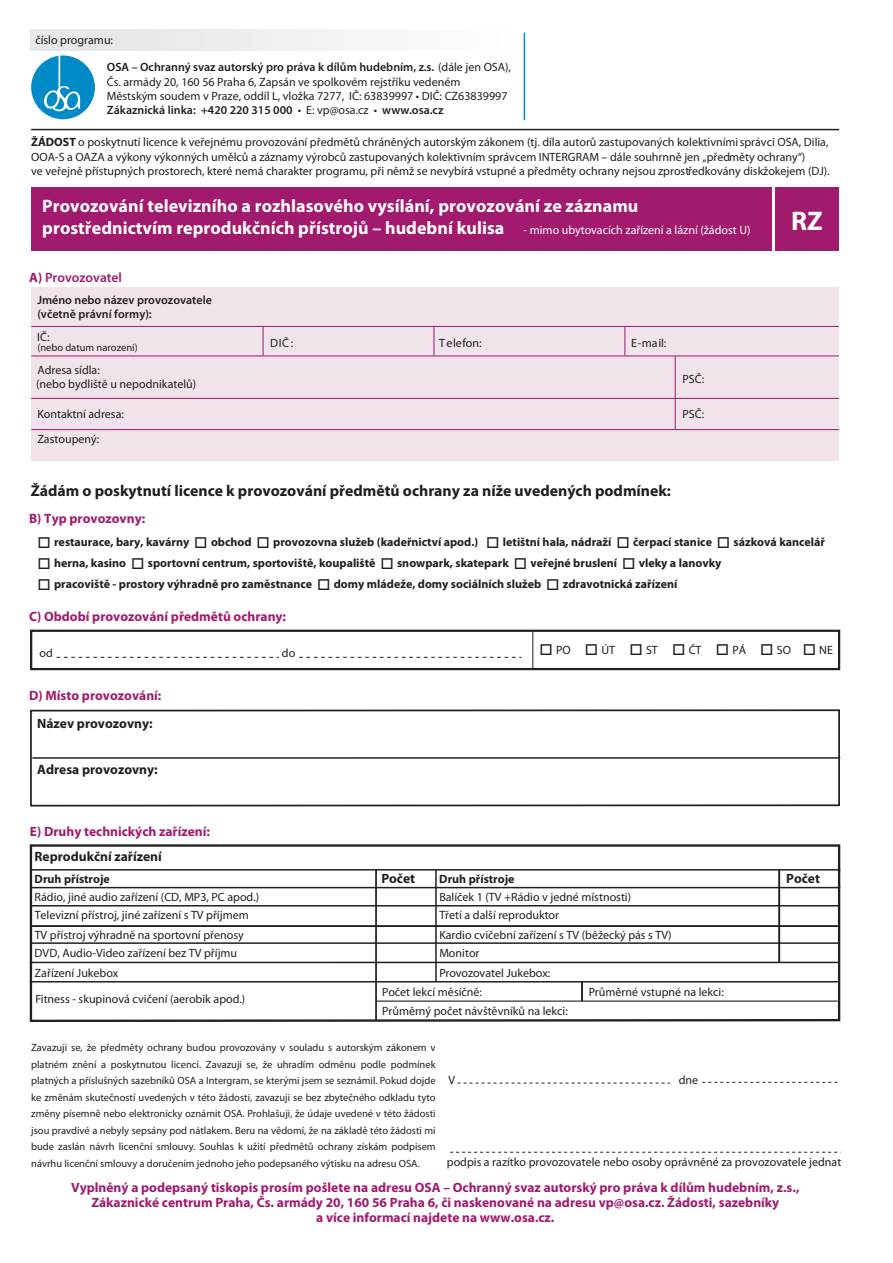
<style>
.page{position:relative;width:893px;height:1263px;background:#fff}
.page>*{position:absolute;margin:0;border:0;box-sizing:border-box;transform-origin:0 0}
.t1{font:700 27px "Myriad Pro";color:#fff}
.t2{font:700 18px/21.6px "Myriad Pro";letter-spacing:.005em;color:#fff}
.t3{font:700 15.75px "Myriad Pro";color:#231f20}
.t4{font:700 13.5px/15px "Myriad Pro";color:#a11a6d;text-align:center}
.t5{font:700 13.5px "Myriad Pro";color:#231f20}
.t6{font:600 13.5px "Myriad Pro";color:#a11a6d}
.t7{font:12px/14.4px "Myriad Pro";color:#231f20}
.t8{font:700 12px "Myriad Pro";color:#231f20}
.t9{font:600 12px "Myriad Pro";color:#231f20}
.t10{font:12px "Myriad Pro";color:#fff}
.t11{font:12px "Myriad Pro";letter-spacing:.03em;color:#231f20}
.t12{font:10.5px/16.5px "Myriad Pro";color:#231f20;text-align:justify}
.s1{font-weight:600}
.s2{font-weight:700}
</style>
<div class="page">
<div style="left:31px;top:187px;width:740px;height:64px;background:#a11a6d"></div>
<div style="left:775px;top:187px;width:64px;height:64px;background:#a11a6d"></div>
<hr style="left:31px;top:129px;width:808px;height:1px;background:#231f20">
<div style="left:30px;top:630px;width:810px;height:40px;border:2px solid #231f20"></div>
<svg style="left:57px;top:657px;width:222px;height:1px"></svg>
<svg style="left:299px;top:657px;width:222px;height:1px"></svg>
<hr style="left:532px;top:631px;width:1px;height:39px;background:#231f20">
<svg style="left:450px;top:1152px;width:391px;height:1px"></svg>
<svg style="left:702px;top:1082px;width:136px;height:1px"></svg>
<svg style="left:458px;top:1083px;width:212px;height:1px"></svg>
<div style="left:31px;top:29px;width:494px;height:22px;background:linear-gradient(to right,#e3e4e6,#fdfdfd)"></div>
<svg style="left:31px;top:55px;width:64px;height:64px"></svg>
<hr style="left:524px;top:33px;width:1px;height:87px;background:#008ac7">
<div style="left:30px;top:709px;width:810px;height:97px;border:2px solid #231f20"></div>
<hr style="left:32px;top:757px;width:808px;height:2px;background:#231f20">
<div style="left:31px;top:287px;width:808px;height:173px;background:#f1e3ea"></div>
<hr style="left:31px;top:326px;width:808px;height:1px;background:#a11a6d">
<hr style="left:31px;top:356px;width:808px;height:1px;background:#a11a6d">
<hr style="left:31px;top:398px;width:808px;height:1px;background:#a11a6d">
<hr style="left:31px;top:429px;width:808px;height:1px;background:#a11a6d">
<hr style="left:263px;top:326px;width:1px;height:30px;background:#a11a6d">
<hr style="left:434px;top:326px;width:1px;height:30px;background:#a11a6d">
<hr style="left:624px;top:326px;width:1px;height:30px;background:#a11a6d">
<hr style="left:675px;top:356px;width:1px;height:73px;background:#a11a6d">
<svg style="left:29px;top:844px;width:812px;height:178px"></svg>
<hr style="left:375px;top:870px;width:2px;height:150px;background:#231f20">
<hr style="left:778px;top:869px;width:2px;height:93px;background:#231f20">
<hr style="left:30px;top:869px;width:810px;height:1px;background:#231f20">
<hr style="left:31px;top:942px;width:808px;height:2px;background:#231f20">
<hr style="left:31px;top:925px;width:808px;height:2px;background:#231f20">
<hr style="left:31px;top:887px;width:809px;height:1px;background:#231f20">
<hr style="left:331px;top:962px;width:508px;height:1px;background:#231f20">
<hr style="left:30px;top:962px;width:808px;height:1px;background:#231f20">
<hr style="left:30px;top:981px;width:808px;height:1px;background:#231f20">
<hr style="left:376px;top:1000px;width:462px;height:2px;background:#231f20">
<hr style="left:435px;top:870px;width:2px;height:112px;background:#231f20">
<hr style="left:581px;top:981px;width:2px;height:20px;background:#231f20">
<hr style="left:32px;top:905px;width:808px;height:1px;background:#231f20">
<p class="t7" style="left:35px;top:32px;width:79px">číslo programu:</p>
<p class="t7" style="left:107px;top:60px;width:406px"><span class="s1">OSA – Ochranný svaz autorský pro práva k dílům hudebním, z.s.</span> (dále jen OSA), Čs. armády 20, 160 56 Praha 6, Zapsán ve spolkovém rejstříku vedeném Městským soudem v Praze, oddíl L, vložka 7277, IČ: 63839997 • DIČ: CZ63839997<br><span class="s1">Zákaznická linka: +420 220 315 000</span> • E: vp@osa.cz • <span class="s1">www.osa.cz</span></p>
<p class="t7" style="left:31px;top:135px;width:800px"><span class="s2">ŽÁDOST</span> o poskytnutí licence k veřejnému provozování předmětů chráněných autorským zákonem (tj. díla autorů zastupovaných kolektivnímisprávci OSA, Dilia,<br>OOA-S a OAZA a výkony výkonných umělců a záznamy výrobců zastupovaných kolektivním správcem INTERGRAM – dále souhrnně jen „předměty ochrany“)<br>ve veřejně přístupných prostorech, které nemá charakter programu, při němž se nevybírá vstupné a předměty ochrany nejsou zprostředkovány diskžokejem (DJ).</p>
<h2 class="t2" style="left:42px;top:195px;width:597px">Provozování televizního a rozhlasového vysílání, provozování ze záznamu prostřednictvím reprodukčních přístrojů – hudební kulisa</h2>
<p class="t10" style="left:524px;top:222px;width:228px">- mimo ubytovacích zařízení a lázní (žádost U)</p>
<p class="t6" style="left:29px;top:268px;width:94px"><span class="s2">A)</span> Provozovatel</p>
<p class="t9" style="left:37px;top:306px;width:116px">(včetně právní formy):</p>
<p class="t9" style="left:37px;top:292px;width:176px">Jméno nebo název provozovatele</p>
<p class="t7" style="left:37px;top:329px;width:14px">IČ:</p>
<p class="t12" style="left:37px;top:339px;width:102px">(nebo datum narození)</p>
<p class="t7" style="left:37px;top:363px;width:64px">Adresa sídla:</p>
<p class="t7" style="left:36px;top:376px;width:162px">(nebo bydliště u nepodnikatelů)</p>
<p class="t7" style="left:270px;top:336px;width:25px">DIČ:</p>
<p class="t11" style="left:439px;top:336px;width:44px">Telefon:</p>
<p class="t7" style="left:631px;top:336px;width:37px">E-mail:</p>
<p class="t7" style="left:682px;top:371px;width:23px">PSČ:</p>
<p class="t7" style="left:37px;top:406px;width:88px">Kontaktní adresa:</p>
<p class="t7" style="left:682px;top:406px;width:23px">PSČ:</p>
<p class="t7" style="left:37px;top:431px;width:63px">Zastoupený:</p>
<h3 class="t3" style="left:31px;top:481px;width:642px">Žádám o poskytnutí licence k provozování předmětů ochrany za níže uvedených podmínek:</h3>
<h1 class="t1" style="left:791px;top:203px;width:33px">RZ</h1>
<p class="t4" style="left:29px;top:511px;width:118px">B) Typ provozovny:</p>
<p class="t8" style="left:37px;top:534px;width:789px">□ restaurace, bary, kavárny □ obchod □ provozovna služeb (kadeřnictví apod.) □ letištní hala, nádraží □ čerpací stanice □ sázková kancelář</p>
<p class="t8" style="left:37px;top:555px;width:686px">□ herna, kasino □ sportovní centrum, sportoviště, koupaliště □ snowpark, skatepark □ veřejné bruslení □ vleky a lanovky</p>
<p class="t8" style="left:37px;top:576px;width:641px">□ pracoviště - prostory výhradně pro zaměstnance □ domy mládeže, domy sociálních služeb □ zdravotnická zařízení</p>
<p class="t4" style="left:29px;top:608px;width:258px">C) Období provozování předmětů ochrany:</p>
<p class="t7" style="left:40px;top:645px;width:15px">od</p>
<p class="t7" style="left:282px;top:645px;width:15px">do</p>
<p class="t7" style="left:540px;top:642px;width:295px">□ PO □ ÚT □ ST □ ČT □ PÁ □ SO □ NE</p>
<p class="t4" style="left:29px;top:688px;width:134px">D) Místo provozování:</p>
<p class="t5" style="left:37px;top:714px;width:117px">Název provozovny:</p>
<p class="t5" style="left:37px;top:760px;width:122px">Adresa provozovny:</p>
<p class="t4" style="left:30px;top:824px;width:182px">E) Druhy technických zařízení:</p>
<p class="t8" style="left:35px;top:871px;width:77px">Druh přístroje</p>
<p class="t5" style="left:35px;top:848px;width:129px">Reprodukční zařízení</p>
<p class="t7" style="left:35px;top:888px;width:226px;line-height:17.5px">Rádio, jiné audio zařízení (CD, MP3, PC apod.)<br>Televizní přístroj, jiné zařízení s TV příjmem</p>
<p class="t7" style="left:35px;top:945px;width:204px">DVD, Audio-Video zařízení bez TV příjmu</p>
<p class="t7" style="left:35px;top:927px;width:211px">TV přístroj výhradně na sportovní přenosy</p>
<p class="t7" style="left:35px;top:965px;width:85px">Zařízení Jukebox</p>
<p class="t7" style="left:35px;top:992px;width:211px">Fitness - skupinová cvičení (aerobik apod.)</p>
<p class="t5" style="left:381px;top:870px;width:35px">Počet</p>
<p class="t8" style="left:439px;top:871px;width:77px">Druh přístroje</p>
<p class="t5" style="left:786px;top:870px;width:35px">Počet</p>
<p class="t7" style="left:439px;top:888px;width:193px;line-height:17.5px">Balíček 1 (TV +Rádio v jedné místnosti)<br>Třetí a další reproduktor</p>
<p class="t7" style="left:439px;top:945px;width:42px">Monitor</p>
<p class="t7" style="left:439px;top:927px;width:234px">Kardio cvičební zařízení s TV (běžecký pás s TV)</p>
<p class="t7" style="left:382px;top:963px;width:187px;line-height:19.2px;text-indent:57px">Provozovatel Jukebox:<br>Počet lekcí měsíčně:<br>Průměrný počet návštěvníků na lekci:</p>
<p class="t7" style="left:589px;top:984px;width:137px">Průměrné vstupné na lekci:</p>
<p class="t12" style="left:31px;top:1039px;width:406px">Zavazuji se, že předměty ochrany budou provozovány v souladu s autorským zákonem v platném znění a poskytnutou licencí. Zavazuji se, že uhradím odměnu podle podmínek platných a příslušných sazebníků OSA a Intergram, se kterými jsem se seznámil. Pokud dojde ke změnám skutečností uvedených v této žádosti, zavazuji se bez zbytečného odkladu tyto změny písemně nebo elektronicky oznámit OSA. Prohlašuji, že údaje uvedené v této žádosti jsou pravdivé a nebyly sepsány pod nátlakem. Beru na vědomí, že na základě této žádosti mi bude zaslán návrh licenční smlouvy. Souhlas k užití předmětů ochrany získám podpisem návrhu licenční smlouvy a doručením jednoho jeho podepsaného výtisku na adresu OSA.</p>
<p class="t7" style="left:448px;top:1072px;width:8px">V</p>
<p class="t7" style="left:679px;top:1072px;width:21px">dne</p>
<p class="t7" style="left:447px;top:1154px;width:396px">podpis a razítko provozovatele nebo osoby oprávněné za provozovatele jednat</p>
<p class="t4" style="left:71px;top:1180px;width:730px">Vyplněný a podepsaný tiskopis prosím pošlete na adresu OSA – Ochranný svaz autorský pro práva k dílům hudebním, z.s.,<br>Zákaznické centrum Praha, Čs. armády 20, 160 56 Praha 6, či naskenované na adresu vp@osa.cz. Žádosti, sazebníky<br>a více informací najdete na www.osa.cz.</p>
</div>
